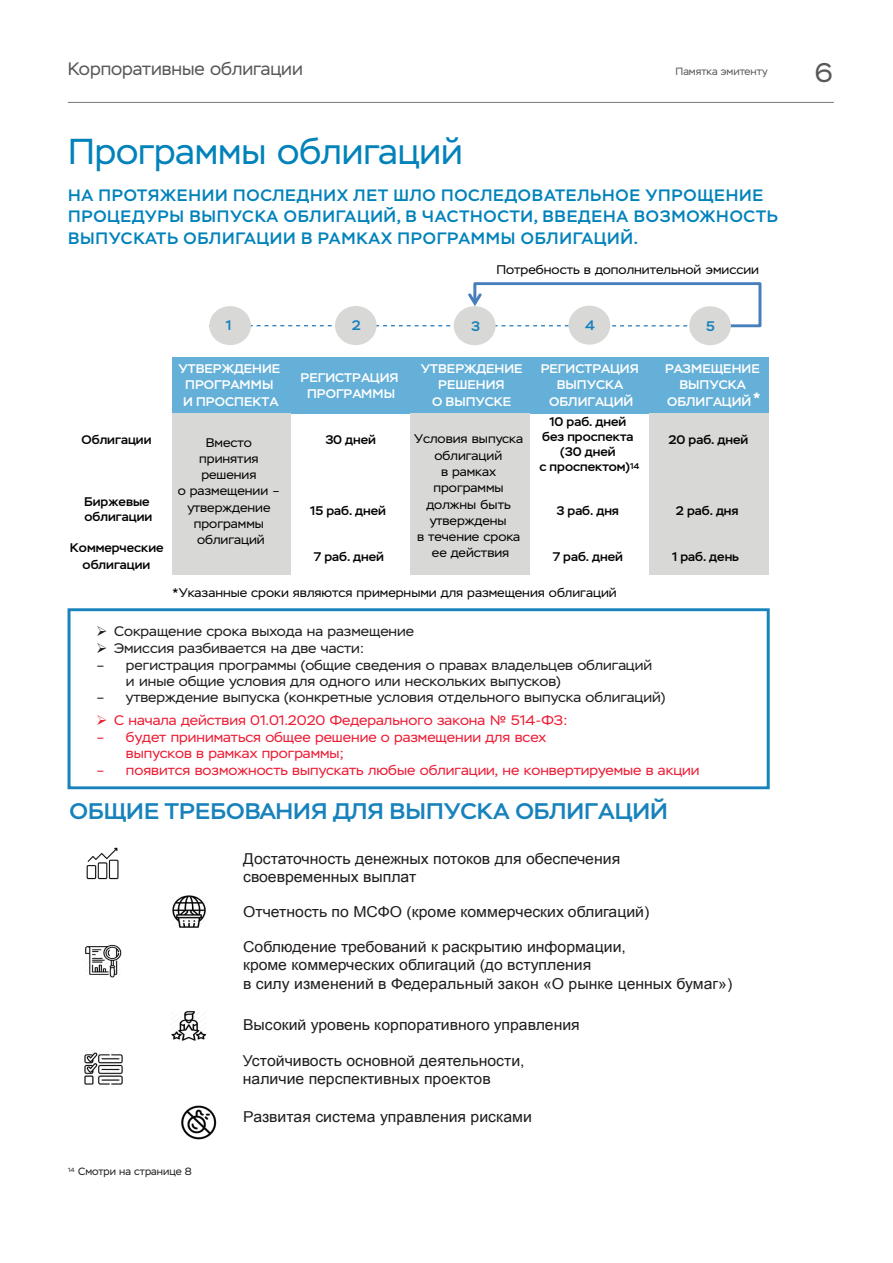
<style>
.page{position:relative;width:893px;height:1263px;background:#fff}
.page>*{position:absolute;margin:0;border:0;box-sizing:border-box;transform-origin:0 0}
.t1{font:36px "Stem";color:#0082ba}
.t2{font:27px "Stem";color:#57585a}
.t3{font:500 22.5px "Stem";color:#1782bc;scale:1.05 1}
.t4{font:18px "Stem";color:#57585a}
.t5{font:500 16.5px/21.3px "Stem";letter-spacing:.045em;color:#0082ba}
.t6{font:15px/18px "Arial";color:#201d1e;scale:1.05 1}
.t7{font:13.8px/16.6px "Stem";color:#201d1e;scale:1.05 1}
.t8{font:13.8px/16.6px "Stem";color:#ec1c34;scale:1.05 1}
.t9{font:500 13.8px "Stem";color:#1681bb;scale:1.05 1}
.t10{font:12.45px/16.4px "Stem";color:#040503;text-align:center;scale:1.05 1}
.t11{font:500 12.45px/15px "Stem";color:#040503;text-align:center;scale:1.05 1}
.t12{font:500 12.45px/16.4px "Stem";color:#fff;text-align:center;scale:1.05 1}
.t13{font:10.5px "Stem";color:#231f20}
.t14{font:10.5px "Stem";color:#57585a}
</style>
<div class="page">
<hr style="left:68px;top:102px;width:766px;height:1px;background:#76787b">
<div style="left:68px;top:608px;width:702px;height:181px;border:3px solid #1782bc"></div>
<div style="left:172px;top:357px;width:119px;height:56px;background:#65b0d8"></div>
<div style="left:290px;top:357px;width:120px;height:56px;background:#65b0d8"></div>
<div style="left:410px;top:357px;width:119px;height:56px;background:#65b0d8"></div>
<div style="left:529px;top:357px;width:120px;height:56px;background:#65b0d8"></div>
<div style="left:649px;top:357px;width:119px;height:56px;background:#65b0d8"></div>
<div style="left:172px;top:413px;width:119px;height:162px;background:#d8d8d6"></div>
<div style="left:410px;top:413px;width:119px;height:162px;background:#d8d8d6"></div>
<div style="left:649px;top:413px;width:119px;height:70px;background:#d8d8d6"></div>
<div style="left:649px;top:483px;width:119px;height:55px;background:#d8d8d6"></div>
<div style="left:649px;top:538px;width:119px;height:37px;background:#d8d8d6"></div>
<div style="left:568px;top:306px;width:42px;height:39px;background:#d8d8d6;border-radius:50%"></div>
<div style="left:209px;top:306px;width:42px;height:39px;background:#d8d8d6;border-radius:50%"></div>
<div style="left:335px;top:306px;width:42px;height:39px;background:#d8d8d6;border-radius:50%"></div>
<div style="left:454px;top:306px;width:42px;height:39px;background:#d8d8d6;border-radius:50%"></div>
<svg style="left:209px;top:282px;width:553px;height:47px"></svg>
<img style="left:86px;top:847px;width:33px;height:33px">
<img style="left:172px;top:895px;width:34px;height:33px">
<img style="left:85px;top:944px;width:37px;height:34px">
<img style="left:171px;top:1010px;width:36px;height:31px">
<img style="left:84px;top:1052px;width:39px;height:33px">
<img style="left:181px;top:1105px;width:36px;height:35px">
<div style="left:689px;top:306px;width:42px;height:39px;background:#d8d8d6;border-radius:50%"></div>
<p class="t4" style="left:68px;top:58px;width:237px">Корпоративные облигации</p>
<p class="t14" style="left:675px;top:66px;width:93px">Памятка эмитенту</p>
<h2 class="t2" style="left:815px;top:56px;width:19px">6</h2>
<h1 class="t1" style="left:68px;top:130px;width:396px">Программы облигаций</h1>
<p class="t5" style="left:68px;top:185px;width:711px">на протяжении последних лет шло последовательное упрощение процедуры выпусКа облигаций, в частности, введена возможность выпусКать облигации в рамКах программы облигаций.</p>
<p class="t10" style="left:496px;top:261px;width:252px">Потребность в дополнительной эмиссии</p>
<p class="t9" style="left:226px;top:317px;width:7px">1</p>
<p class="t9" style="left:352px;top:317px;width:10px">2</p>
<p class="t9" style="left:471px;top:317px;width:10px">3</p>
<p class="t9" style="left:585px;top:317px;width:11px">4</p>
<p class="t9" style="left:706px;top:317px;width:10px">5</p>
<p class="t12" style="left:178px;top:360px;width:99px">УТВЕРЖДЕНИЕ<br>ПРОГРАММЫ<br>И ПРОСПЕКТА</p>
<p class="t12" style="left:301px;top:369px;width:95px">РЕГИСТРАЦИЯ<br>ПРОГРАММЫ</p>
<p class="t12" style="left:421px;top:360px;width:99px">УТВЕРЖДЕНИЕ<br>РЕШЕНИЯ<br>О ВЫПУСКЕ</p>
<p class="t12" style="left:541px;top:360px;width:95px">РЕГИСТРАЦИЯ<br>ВЫПУСКА<br>ОБЛИГАЦИЙ</p>
<p class="t12" style="left:665px;top:360px;width:93px">РАЗМЕЩЕНИЕ<br>ВЫПУСКА<br>ОБЛИГАЦИЙ<sup>*</sup></p>
<p class="t11" style="left:539px;top:415px;width:97px">10 раб. дней без проспекта (30 дней<br>с проспектом)<sup>14</sup></p>
<p class="t11" style="left:81px;top:432px;width:68px">Облигации</p>
<p class="t10" style="left:178px;top:434px;width:99px">Вместо принятия решения<br>о размещении – утверждение программы облигаций</p>
<p class="t11" style="left:325px;top:432px;width:50px">30 дней</p>
<p class="t10" style="left:414px;top:431px;width:105px">Условия выпуска облигаций<br>в рамках программы должны быть утверждены<br>в течение срока ее действия</p>
<p class="t11" style="left:668px;top:432px;width:78px">20 раб. дней</p>
<p class="t11" style="left:84px;top:494px;width:67px;text-align:left">Биржевые облигации</p>
<p class="t11" style="left:310px;top:503px;width:74px">15 раб. дней</p>
<p class="t11" style="left:556px;top:503px;width:61px">3 раб. дня</p>
<p class="t11" style="left:676px;top:503px;width:61px">2 раб. дня</p>
<p class="t11" style="left:70px;top:539px;width:91px;line-height:17.2px">Коммерческие облигации</p>
<p class="t11" style="left:314px;top:549px;width:68px">7 раб. дней</p>
<p class="t11" style="left:553px;top:549px;width:68px">7 раб. дней</p>
<p class="t11" style="left:672px;top:549px;width:65px">1 раб. день</p>
<p class="t10" style="left:172px;top:584px;width:425px">*Указанные сроки являются примерными для размещения облигаций</p>
<p class="t7" style="left:96px;top:623px;width:304px">➢ Сокращение срока выхода на размещение</p>
<p class="t7" style="left:96px;top:640px;width:257px">➢ Эмиссия разбивается на две части:</p>
<p class="t7" style="left:126px;top:656px;width:503px;text-indent:-30px">– регистрация программы (общие сведения о правах владельцев облигаций и иные общие условия для одного или нескольких выпусков)</p>
<p class="t7" style="left:96px;top:689px;width:543px">– утверждение выпуска (конкретные условия отдельного выпуска облигаций)</p>
<p class="t8" style="left:96px;top:712px;width:451px">➢ С начала действия 01.01.2020 Федерального закона № 514-ФЗ:</p>
<p class="t8" style="left:126px;top:729px;width:402px;text-indent:-30px">– будет приниматься общее решение о размещении для всех выпусков в рамках программы;</p>
<p class="t8" style="left:96px;top:762px;width:576px">– появится возможность выпускать любые облигации, не конвертируемые в акции</p>
<h3 class="t3" style="left:69px;top:797px;width:571px">ОБЩИЕ ТРЕБОВАНИЯ ДЛЯ ВЫПУСКА ОБЛИГАЦИЙ</h3>
<p class="t6" style="left:243px;top:850px;width:361px">Достаточность денежных потоков для обеспечения своевременных выплат</p>
<p class="t6" style="left:243px;top:902px;width:388px">Отчетность по МСФО (кроме коммерческих облигаций)</p>
<p class="t6" style="left:243px;top:938px;width:467px">Соблюдение требований к раскрытию информации,<br>кроме коммерческих облигаций (до вступления<br>в силу изменений в Федеральный закон «О рынке ценных бумаг»)</p>
<p class="t6" style="left:243px;top:1016px;width:322px">Высокий уровень корпоративного управления</p>
<p class="t6" style="left:243px;top:1051px;width:270px">Устойчивость основной деятельности, наличие перспективных проектов</p>
<p class="t6" style="left:243px;top:1108px;width:276px">Развитая система управления рисками</p>
<p class="t13" style="left:68px;top:1165px;width:125px"><sup>14</sup> Смотри на странице 8</p>
</div>
